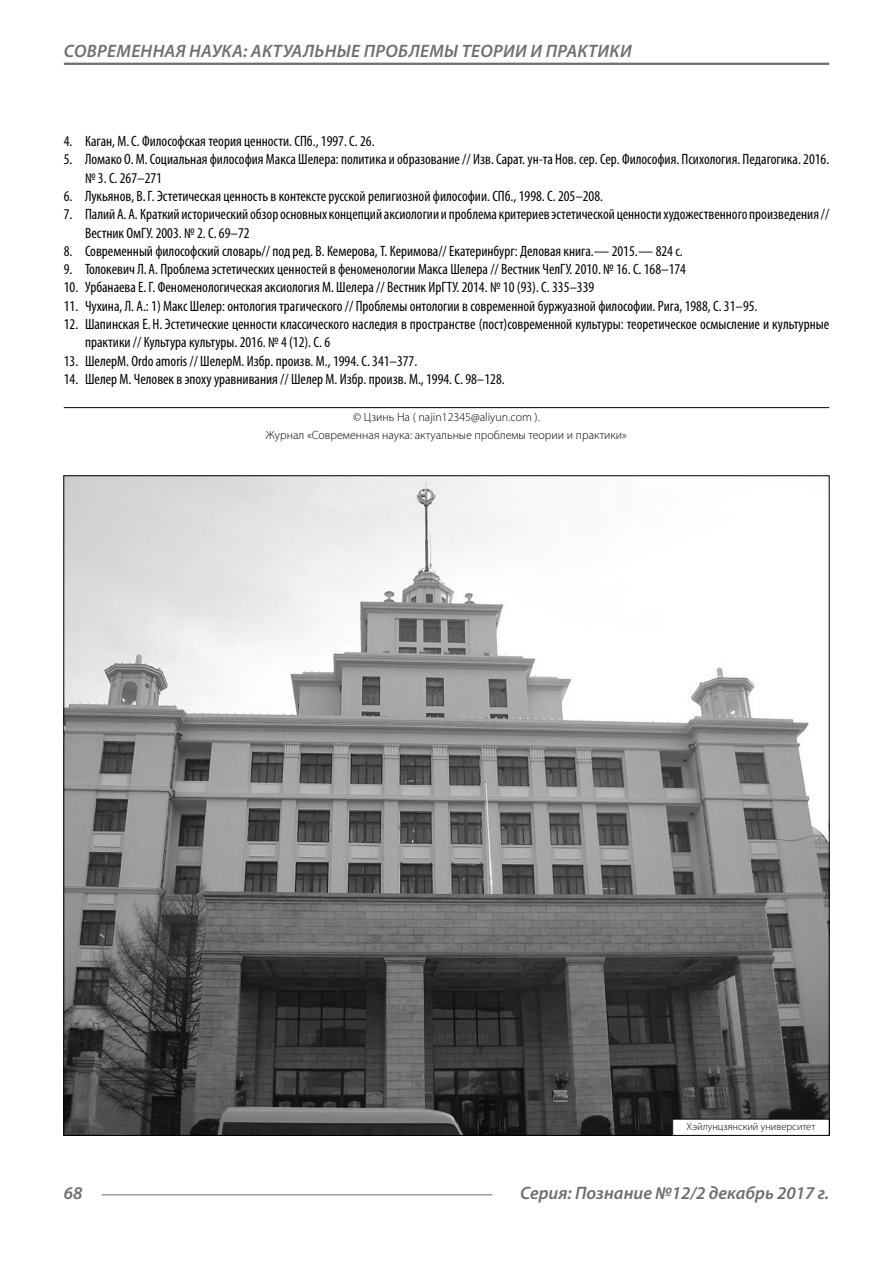
<style>
.page{position:relative;width:893px;height:1263px;background:#fff}
.page>*{position:absolute;margin:0;border:0;box-sizing:border-box;transform-origin:0 0}
.t1{font:italic 600 18px "Myriad Pro";letter-spacing:.02em;color:#6e6e6e}
.t2{font:italic 600 18px "Myriad Pro";color:#6e6e6e}
.t3{font:condensed 15px/18.3px "Myriad Pro";color:#000}
.Copy{font:300 12px/18.3px "Myriad Pro";color:#000;text-align:center}
.Author-doc{font:300 10.5px "Myriad Pro";color:#000}
</style>
<div class="page">
<hr style="left:64px;top:63px;width:765px;height:2px;background:#6e6e6e">
<hr style="left:102px;top:1194px;width:390px;height:1px;background:#6e6e6e">
<hr style="left:64px;top:407px;width:765px;height:1px;background:#000">
<img style="left:65px;top:477px;width:763px;height:657px">
<div style="left:673px;top:1119px;width:156px;height:16px;background:#fff"></div>
<div style="left:672px;top:1119px;width:158px;height:17px;border:1px solid #000"></div>
<p class="t1" style="left:64px;top:39px;width:569px">СОВРЕМЕННАЯ НАУКА: АКТУАЛЬНЫЕ ПРОБЛЕМЫ ТЕОРИИ И ПРАКТИКИ</p>
<p class="t3" style="left:64px;top:132px;width:312px">4. Каган, М.С. Философская теория ценности. СПб., 1997. С. 26.</p>
<p class="t3" style="left:85px;top:150px;width:746px;text-indent:-21px">5. Ломако О.М. Социальная философия Макса Шелера: политика и образование // Изв. Сарат. ун-та Нов. сер. Сер. Философия. Психология. Педагогика. 2016. № 3. С. 267–271</p>
<p class="t3" style="left:64px;top:187px;width:541px">6. Лукьянов, В.Г. Эстетическая ценность в контексте русской религиозной философии. СПб., 1998. С. 205–208.</p>
<p class="t3" style="left:85px;top:205px;width:746px;text-indent:-21px">7. Палий А. А. Краткий исторический обзор основных концепций аксиологии и проблема критериев эстетической ценности художественного произведения //<br>Вестник ОмГУ. 2003. № 2. С. 69–72</p>
<p class="t3" style="left:64px;top:242px;width:620px">8. Современный философский словарь// под ред. В. Кемерова, Т. Керимова// Екатеринбург: Деловая книга.— 2015.— 824 с.</p>
<p class="t3" style="left:64px;top:260px;width:624px">9. Толокевич Л. А. Проблема эстетических ценностей в феноменологии Макса Шелера // Вестник ЧелГУ. 2010. № 16. С. 168–174</p>
<p class="t3" style="left:64px;top:278px;width:532px">10. Урбанаева Е.Г. Феноменологическая аксиология М. Шелера // Вестник ИрГТУ. 2014. № 10 (93). С. 335–339</p>
<p class="t3" style="left:64px;top:296px;width:695px">11. Чухина, Л. А.: 1) Макс Шелер: онтология трагического // Проблемы онтологии в современной буржуазной философии. Рига, 1988, С. 31–95.</p>
<p class="t3" style="left:85px;top:315px;width:746px;text-indent:-21px">12. Шапинская Е. Н. Эстетические ценности классического наследия в пространстве (пост)современной культуры: теоретическое осмысление и культурные практики // Культура культуры. 2016. № 4 (12). С. 6</p>
<p class="t3" style="left:64px;top:351px;width:355px">13. ШелерМ. Ordo amoris // ШелерМ. Избр. произв. М., 1994. С. 341–377.</p>
<p class="t3" style="left:64px;top:370px;width:442px">14. Шелер М. Человек в эпоху уравнивания // Шелер М. Избр. произв. М., 1994. С. 98–128.</p>
<p class="Copy" style="left:266px;top:407px;width:363px">© Цзинь На ( najin12345@aliyun.com ).<br>Журнал «Современная наука: актуальные проблемы теории и практики»</p>
<p class="Author-doc" style="left:687px;top:1120px;width:130px">Хэйлунцзянский университет</p>
<p class="t1" style="left:64px;top:1182px;width:20px">68</p>
<p class="t2" style="left:520px;top:1182px;width:311px">Серия: Познание №12/2 декабрь 2017 г.</p>
</div>
